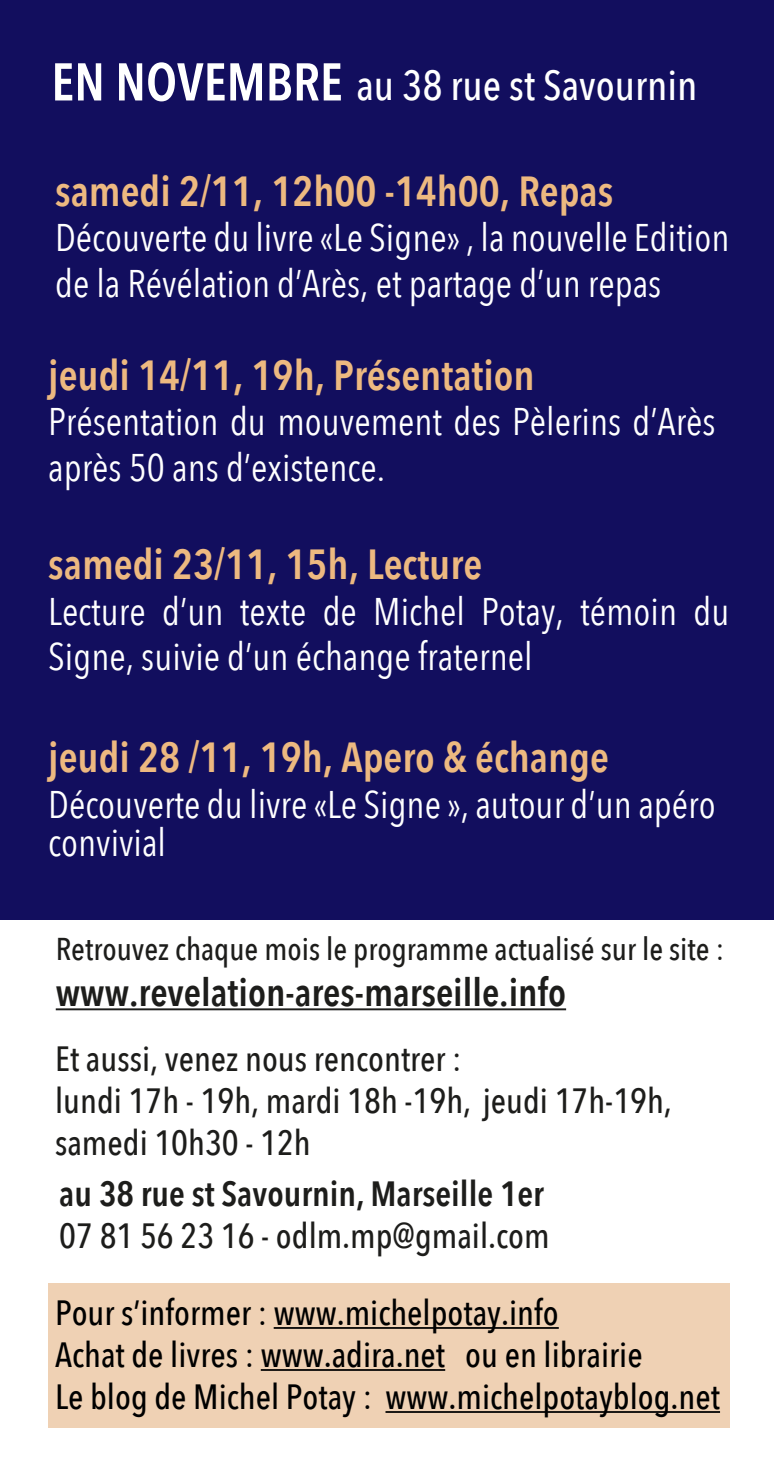
<style>
.page{position:relative;width:774px;height:1469px;background:#fff}
.page>*{position:absolute;margin:0;border:0;box-sizing:border-box;transform-origin:0 0}
.t1{font:600 42px "Avenir Next Condensed";color:#edb980}
.t2{font:500 42px "Avenir Next Condensed";color:#fff}
.t3{font:38.5px/45.5px "Avenir Next Condensed";color:#fff}
.t4{font:600 38.5px "Avenir Next Condensed";color:#1d1d1b}
.t5{font:500 35px/42px "Avenir Next Condensed";color:#000}
.t6{font:500 35px/42px "Avenir Next Condensed";color:#1d1d1b}
.t7{font:600 35px "Avenir Next Condensed";color:#1d1d1b}
.t8{font:500 31.5px "Avenir Next Condensed";color:#1d1d1b}
.s1{font-weight:600;font-size:52.5px}
</style>
<div class="page">
<div style="left:48px;top:1283px;width:681px;height:144px;background:#efd1b4"></div>
<div style="left:1px;top:0;width:773px;height:919px;background:#120e5e"></div>
<hr style="left:274px;top:1327px;width:285px;height:1px;background:#000">
<hr style="left:261px;top:1369px;width:184px;height:1px;background:#000">
<hr style="left:385px;top:1411px;width:335px;height:1px;background:#000">
<hr style="left:56px;top:1008px;width:510px;height:2px;background:#1d1d1b">
<p class="t2" style="left:51px;top:58px;width:647px"><span class="s1">EN NOVEMBRE</span> au 38 rue st Savournin</p>
<p class="t1" style="left:55px;top:164px;width:560px">samedi 2/11, 12h00 -14h00, Repas</p>
<p class="t3" style="left:55px;top:216px;width:676px">Découverte du livre «Le Signe» , la nouvelle Edition de la Révélation d’Arès, et partage d’un repas</p>
<p class="t1" style="left:48px;top:348px;width:488px">jeudi 14/11, 19h, Présentation</p>
<p class="t3" style="left:48px;top:400px;width:669px">Présentation du mouvement des Pèlerins d’Arès après 50 ans d’existence.</p>
<p class="t1" style="left:48px;top:537px;width:435px">samedi 23/11, 15h, Lecture</p>
<p class="t3" style="left:48px;top:589px;width:683px">Lecture d’un texte de Michel Potay, témoin du<br>Signe, suivie d’un échange fraternel</p>
<p class="t1" style="left:48px;top:730px;width:562px">jeudi 28 /11, 19h, Apero &amp; échange</p>
<p class="t3" style="left:48px;top:786px;width:669px;line-height:38.5px">Découverte du livre «Le Signe », autour d’un apéro convivial</p>
<p class="t8" style="left:56px;top:928px;width:670px">Retrouvez chaque mois le programme actualisé sur le site :</p>
<p class="t4" style="left:56px;top:968px;width:512px">www.revelation-ares-marseille.info</p>
<p class="t6" style="left:55px;top:1038px;width:618px">Et aussi, venez nous rencontrer :<br>lundi 17h - 19h, mardi 18h -19h, jeudi 17h-19h, samedi 10h30 - 12h</p>
<p class="t7" style="left:59px;top:1171px;width:486px">au 38 rue st Savournin, Marseille 1er</p>
<p class="t6" style="left:59px;top:1216px;width:492px">07 81 56 23 16 - odlm.mp@gmail.com</p>
<p class="t5" style="left:55px;top:1293px;width:666px">Pour s’informer : www.michelpotay.info<br>Achat de livres : www.adira.net ou en librairie<br>Le blog de Michel Potay : www.michelpotayblog.net</p>
</div>
